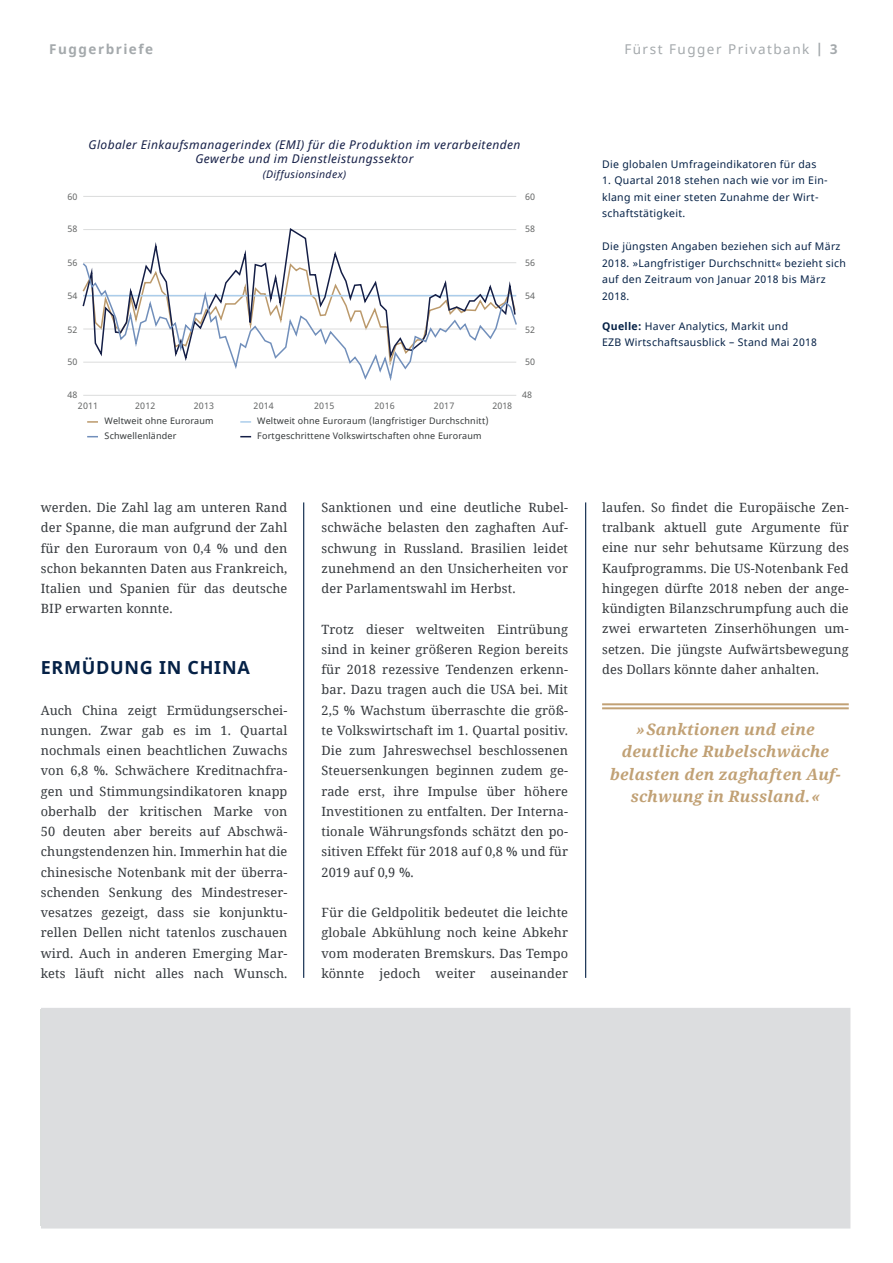
<style>
.page{position:relative;width:893px;height:1263px;background:#fff}
.page>*{position:absolute;margin:0;border:0;box-sizing:border-box;transform-origin:0 0}
.t1{font:700 18px "Noto Sans";letter-spacing:.04em;color:#052146}
.t2{font:italic 700 15.75px/22.5px "Noto Serif";letter-spacing:.015em;color:#c1a175;text-align:center}
.t3{font:13.5px "Noto Sans";letter-spacing:.11em;color:#a4a9ac}
.t4{font:700 13.5px "Noto Sans";letter-spacing:.11em;color:#a4a9ac}
.t5{font:12.75px/20.2px "Noto Serif";letter-spacing:.01em;color:#35393d;text-align:justify}
.t6{font:italic 12px/14.4px "Noto Sans";letter-spacing:.035em;color:#141e46;text-align:center}
.t7{font:10.5px/16.5px "Noto Sans";letter-spacing:.03em;color:#052146}
.t8{font:italic 10.5px "Noto Sans";letter-spacing:.035em;color:#141e46}
.t9{font:9px/15px "Noto Sans";letter-spacing:.02em;color:#343839}
.t10{font:9px "Noto Sans";letter-spacing:.02em;color:#666868}
.s1{font-weight:700}
</style>
<div class="page">
<hr style="left:303px;top:502px;width:1px;height:476px;background:#052146">
<hr style="left:585px;top:502px;width:1px;height:476px;background:#052146">
<hr style="left:83px;top:395px;width:433px;height:1px;background:#dbdcdc">
<hr style="left:83px;top:196px;width:433px;height:1px;background:#dbdcdc">
<svg style="left:240px;top:421px;width:11px;height:2px"></svg>
<svg style="left:87px;top:421px;width:11px;height:2px"></svg>
<svg style="left:83px;top:228px;width:433px;height:34px"></svg>
<svg style="left:82px;top:262px;width:435px;height:119px"></svg>
<hr style="left:602px;top:703px;width:247px;height:2px;background:#c1a175">
<hr style="left:602px;top:707px;width:247px;height:2px;background:#c1a175">
<div style="left:41px;top:1008px;width:809px;height:220px;background:#dcdddf"></div>
<p class="t4" style="left:49px;top:40px;width:105px">Fuggerbriefe</p>
<p class="t3" style="left:624px;top:40px;width:215px">Fürst Fugger Privatbank <span class="s1">| 3</span></p>
<p class="t10" style="left:67px;top:190px;width:12px">60</p>
<p class="t10" style="left:67px;top:223px;width:12px">58</p>
<p class="t10" style="left:67px;top:257px;width:12px">56</p>
<p class="t10" style="left:67px;top:290px;width:12px">54</p>
<p class="t10" style="left:67px;top:323px;width:12px">52</p>
<p class="t10" style="left:67px;top:355px;width:12px">50</p>
<p class="t10" style="left:67px;top:388px;width:12px">48</p>
<p class="t6" style="left:88px;top:137px;width:434px">Globaler Einkaufsmanagerindex (EMI) für die Produktion im verarbeitenden<br>Gewerbe und im Dienstleistungssektor</p>
<p class="t8" style="left:263px;top:167px;width:85px">(Diffusionsindex)</p>
<p class="t10" style="left:525px;top:190px;width:12px">60</p>
<p class="t10" style="left:525px;top:223px;width:12px">58</p>
<p class="t10" style="left:525px;top:257px;width:12px">56</p>
<p class="t10" style="left:525px;top:290px;width:12px">54</p>
<p class="t10" style="left:525px;top:323px;width:12px">52</p>
<p class="t10" style="left:525px;top:355px;width:12px">50</p>
<p class="t10" style="left:522px;top:388px;width:12px">48</p>
<p class="t10" style="left:78px;top:399px;width:22px">2011</p>
<p class="t10" style="left:135px;top:399px;width:22px">2012</p>
<p class="t10" style="left:194px;top:399px;width:22px">2013</p>
<p class="t10" style="left:254px;top:399px;width:22px">2014</p>
<p class="t10" style="left:314px;top:399px;width:22px">2015</p>
<p class="t10" style="left:374px;top:399px;width:22px">2016</p>
<p class="t10" style="left:434px;top:399px;width:22px">2017</p>
<p class="t10" style="left:492px;top:399px;width:21px">2018</p>
<p class="t9" style="left:105px;top:414px;width:111px">Weltweit ohne Euroraum<br>Schwellenländer</p>
<p class="t9" style="left:257px;top:414px;width:233px">Weltweit ohne Euroraum (langfristiger Durchschnitt)<br>Fortgeschrittene Volkswirtschaften ohne Euroraum</p>
<p class="t5" style="left:41px;top:497px;width:248px">werden. Die Zahl lag am unteren Rand der Spanne, die man aufgrund der Zahl für den Euroraum von 0,4 % und den schon bekannten Daten aus Frankreich, Italien und Spanien für das deutsche BIP erwarten konnte.</p>
<h1 class="t1" style="left:41px;top:655px;width:210px">ERMÜDUNG IN CHINA</h1>
<p class="t5" style="left:41px;top:699px;width:248px">Auch China zeigt Ermüdungserschei&shy;nungen. Zwar gab es im 1. Quartal nochmals einen beachtlichen Zuwachs von 6,8 %. Schwächere Kreditnachfra&shy;gen und Stimmungsindikatoren knapp oberhalb der kritischen Marke von 50 deuten aber bereits auf Abschwä&shy;chungstendenzen hin. Immerhin hat die chinesische Notenbank mit der überra&shy;schenden Senkung des Mindestreser&shy;vesatzes gezeigt, dass sie konjunktu&shy;rellen Dellen nicht tatenlos zuschauen wird. Auch in anderen Emerging Mar&shy;kets läuft nicht alles nach Wunsch.</p>
<p class="t5" style="left:321px;top:497px;width:248px">Sanktionen und eine deutliche Rubel&shy;schwäche belasten den zaghaften Auf&shy;schwung in Russland. Brasilien leidet zunehmend an den Unsicherheiten vor der Parlamentswahl im Herbst.</p>
<p class="t5" style="left:321px;top:618px;width:248px">Trotz dieser weltweiten Eintrübung sind in keiner größeren Region bereits für 2018 rezessive Tendenzen erkenn&shy;bar. Dazu tragen auch die USA bei. Mit 2,5 % Wachstum überraschte die größ&shy;te Volkswirtschaft im 1. Quartal positiv.<br>Die zum Jahreswechsel beschlossenen Steuersenkungen beginnen zudem ge&shy;rade erst, ihre Impulse über höhere Investitionen zu entfalten. Der Interna&shy;tionale Währungsfonds schätzt den po&shy;sitiven Effekt für 2018 auf 0,8 % und für 2019 auf 0,9 %.</p>
<p class="t5" style="left:321px;top:902px;width:248px">Für die Geldpolitik bedeutet die leichte globale Abkühlung noch keine Abkehr vom moderaten Bremskurs. Das Tempo könnte jedoch weiter auseinander</p>
<p class="t7" style="left:602px;top:156px;width:216px">Die globalen Umfrageindikatoren für das</p>
<p class="t7" style="left:602px;top:173px;width:227px">1. Quartal 2018 stehen nach wie vor im Ein&shy;klang mit einer steten Zunahme der Wirt&shy;schaftstätigkeit.</p>
<p class="t7" style="left:602px;top:239px;width:245px">Die jüngsten Angaben beziehen sich auf März 2018. »Langfristiger Durchschnitt« bezieht sich auf den Zeitraum von Januar 2018 bis März 2018.</p>
<p class="t7" style="left:602px;top:318px;width:216px"><span class="s1">Quelle:</span> Haver Analytics, Markit und<br>EZB Wirtschaftsausblick – Stand Mai 2018</p>
<p class="t5" style="left:602px;top:497px;width:248px">laufen. So findet die Europäische Zen&shy;tralbank aktuell gute Argumente für eine nur sehr behutsame Kürzung des Kaufprogramms. Die US-Notenbank Fed hingegen dürfte 2018 neben der ange&shy;kündigten Bilanzschrumpfung auch die zwei erwarteten Zinserhöhungen um&shy;setzen. Die jüngste Aufwärtsbewegung des Dollars könnte daher anhalten.</p>
<p class="t2" style="left:610px;top:717px;width:232px">»Sanktionen und eine deutliche Rubelschwäche belasten den zaghaften Auf&shy;schwung in Russland.«</p>
</div>
